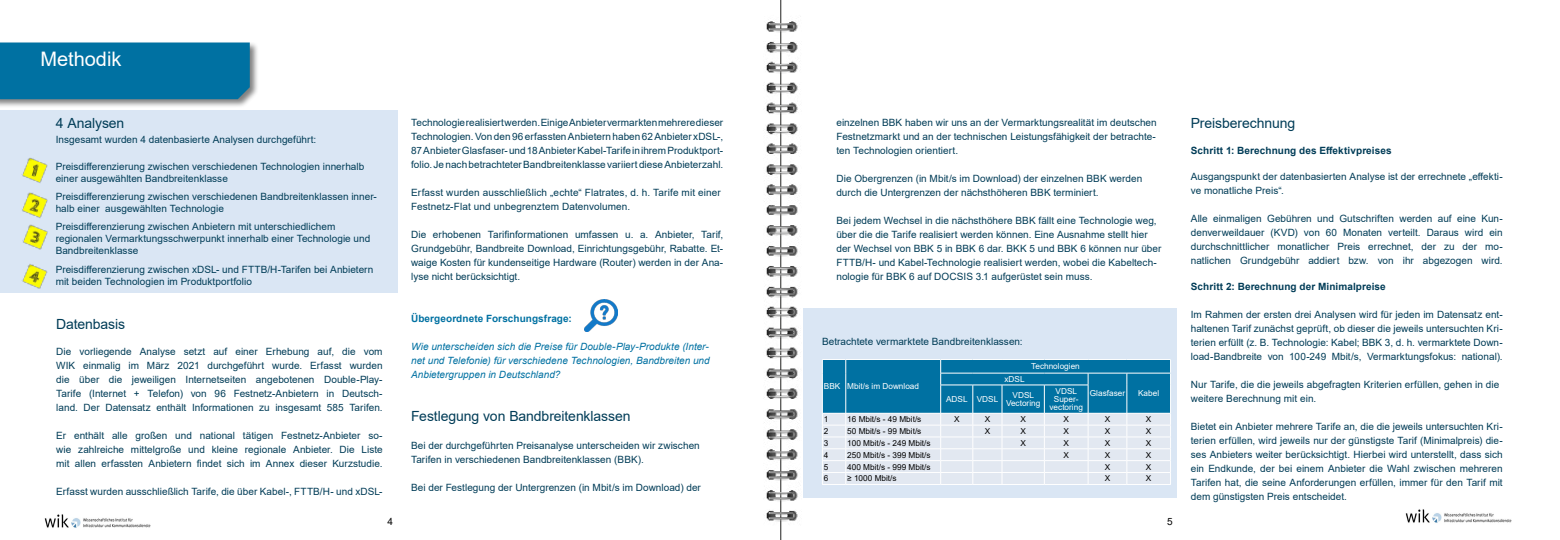
<style>
.page{position:relative;width:1560px;height:540px;background:#fff}
.page>*{position:absolute;margin:0;border:0;box-sizing:border-box;transform-origin:0 0}
.t1{font:20px "Arial";color:#fff}
.t2{font:14px "Arial";letter-spacing:-.005em;color:#003c57}
.t3{font:10px/14px "Arial";letter-spacing:.005em;color:#003c57}
.t4{font:italic 10px/14px "Arial";letter-spacing:.005em;color:#0071a2;text-align:justify}
.t5{font:700 10px "Arial";letter-spacing:.01em;color:#003c57}
.t6{font:700 10px "Arial";letter-spacing:.01em;color:#0071a2}
.t7{font:10px "Arial";color:#000}
.t8{font:8.2px "Arial";color:#000}
.t9{font:8.2px/8.2px "Arial";color:#fff;text-align:center}
</style>
<div class="page">
<img style="left:1405px;top:509px;width:107px;height:14px">
<img style="left:44px;top:514px;width:107px;height:14px">
<div style="left:804px;top:308px;width:373px;height:189px;background:#dae6f4"></div>
<div style="left:0;top:110px;width:398px;height:182px;background:#dae6f4"></div>
<hr style="left:780px;top:0;width:1px;height:540px;background:#575756">
<img style="left:764px;top:0;width:40px;height:532px">
<div style="left:0;top:41px;width:259px;height:68px;background:#000;opacity:.5"></div>
<div style="left:0;top:43px;width:250px;height:56px;background:#0071a2"></div>
<img style="left:584px;top:299px;width:33px;height:32px">
<img style="left:21px;top:157px;width:27px;height:26px">
<img style="left:22px;top:192px;width:26px;height:58px">
<img style="left:21px;top:264px;width:27px;height:25px">
<svg style="left:822px;top:359px;width:349px;height:126px"></svg>
<hr style="left:1002px;top:484px;width:42px;height:1px;background:#fff">
<hr style="left:1044px;top:484px;width:44px;height:1px;background:#fff">
<hr style="left:1088px;top:484px;width:39px;height:1px;background:#fff">
<hr style="left:1127px;top:484px;width:44px;height:1px;background:#fff">
<p class="t1" style="left:40px;top:45px;width:83px">Methodik</p>
<p class="t2" style="left:56px;top:114px;width:70px">4 Analysen</p>
<p class="t3" style="left:56px;top:133px;width:262px">Insgesamt wurden 4 datenbasierte Analysen durchgeführt:</p>
<p class="t3" style="left:56px;top:161px;width:310px;line-height:12px">Preisdifferenzierung zwischen verschiedenen Technologien innerhalb einer ausgewählten Bandbreitenklasse</p>
<p class="t3" style="left:56px;top:191px;width:322px;line-height:12px">Preisdifferenzierung zwischen verschiedenen Bandbreitenklassen inner&shy;halb einer ausgewählten Technologie</p>
<p class="t3" style="left:56px;top:220px;width:281px">Preisdifferenzierung zwischen Anbietern mit unterschiedlichem</p>
<p class="t3" style="left:56px;top:233px;width:316px;line-height:12px">regionalen Vermarktungsschwerpunkt innerhalb einer Technologie und<br>Bandbreitenklasse</p>
<p class="t3" style="left:56px;top:264px;width:319px;line-height:12px">Preisdifferenzierung zwischen xDSL- und FTTB/H-Tarifen bei Anbietern mit beiden Technologien im Produktportfolio</p>
<p class="t2" style="left:56px;top:314px;width:70px">Datenbasis</p>
<p class="t3" style="left:56px;top:344px;width:328px;text-align:justify">Die vorliegende Analyse setzt auf einer Erhebung auf, die vom WIK einmalig im März 2021 durchgeführt wurde. Erfasst wurden die über die jeweiligen Internetseiten angebotenen Double-Play-Tarife (Internet + Telefon) von 96 Festnetz-Anbietern in Deutsch&shy;land. Der Datensatz enthält Informationen zu insgesamt 585 Tarifen.</p>
<p class="t3" style="left:56px;top:428px;width:328px;text-align:justify">Er enthält alle großen und national tätigen Festnetz-Anbieter so&shy;wie zahlreiche mittelgroße und kleine regionale Anbieter. Die Liste mit allen erfassten Anbietern findet sich im Annex dieser Kurzstudie.</p>
<p class="t3" style="left:56px;top:484px;width:328px">Erfasst wurden ausschließlich Tarife, die über Kabel-, FTTB/H- und xDSL-</p>
<p class="t3" style="left:411px;top:116px;width:314px;text-align:justify">Technologie realisiert werden. Einige Anbieter vermarkten mehrere dieser Technologien. Von den 96 erfassten Anbietern haben 62 Anbieter xDSL-, 87 Anbieter Glasfaser- und 18 Anbieter Kabel-Tarife in ihrem Produktport&shy;folio. Je nach betrachteter Bandbreitenklasse variiert diese Anbieterzahl.</p>
<p class="t3" style="left:411px;top:186px;width:311px">Erfasst wurden ausschließlich „echte“ Flatrates, d. h. Tarife mit einer<br>Festnetz-Flat und unbegrenztem Datenvolumen.</p>
<p class="t3" style="left:411px;top:228px;width:314px;text-align:justify">Die erhobenen Tarifinformationen umfassen u. a. Anbieter, Tarif, Grundgebühr, Bandbreite Download, Einrichtungsgebühr, Rabatte. Et&shy;waige Kosten für kundenseitige Hardware (Router) werden in der Ana&shy;lyse nicht berücksichtigt.</p>
<p class="t6" style="left:411px;top:312px;width:162px">Übergeordnete Forschungsfrage:</p>
<p class="t4" style="left:411px;top:340px;width:300px">Wie unterscheiden sich die Preise für Double-Play-Produkte (Inter&shy;net und Telefonie) für verschiedene Technologien, Bandbreiten und Anbietergruppen in Deutschland?</p>
<p class="t2" style="left:411px;top:407px;width:221px">Festlegung von Bandbreitenklassen</p>
<p class="t3" style="left:411px;top:439px;width:290px">Bei der durchgeführten Preisanalyse unterscheiden wir zwischen<br>Tarifen in verschiedenen Bandbreitenklassen (BBK).</p>
<p class="t3" style="left:411px;top:481px;width:291px">Bei der Festlegung der Untergrenzen (in Mbit/s im Download) der</p>
<p class="t3" style="left:836px;top:116px;width:322px;text-align:justify">einzelnen BBK haben wir uns an der Vermarktungsrealität im deutschen Festnetzmarkt und an der technischen Leistungsfähigkeit der betrachte&shy;ten Technologien orientiert.</p>
<p class="t3" style="left:836px;top:172px;width:307px">Die Obergrenzen (in Mbit/s im Download) der einzelnen BBK werden durch die Untergrenzen der nächsthöheren BBK terminiert.</p>
<p class="t3" style="left:836px;top:214px;width:327px">Bei jedem Wechsel in die nächsthöhere BBK fällt eine Technologie weg, über die die Tarife realisiert werden können. Eine Ausnahme stellt hier der Wechsel von BBK 5 in BBK 6 dar. BKK 5 und BBK 6 können nur über FTTB/H- und Kabel-Technologie realisiert werden, wobei die Kabeltech&shy;nologie für BBK 6 auf DOCSIS 3.1 aufgerüstet sein muss.</p>
<p class="t3" style="left:822px;top:334px;width:202px">Betrachtete vermarktete Bandbreitenklassen:</p>
<p class="t9" style="left:1031px;top:362px;width:50px">Technologien</p>
<p class="t9" style="left:824px;top:382px;width:18px">BBK</p>
<p class="t9" style="left:847px;top:382px;width:73px">Mbit/s im Download</p>
<p class="t9" style="left:1004px;top:375px;width:22px">xDSL</p>
<p class="t9" style="left:946px;top:395px;width:23px">ADSL</p>
<p class="t9" style="left:977px;top:395px;width:23px">VDSL</p>
<p class="t9" style="left:1006px;top:391px;width:36px">VDSL<br>Vectoring</p>
<p class="t9" style="left:1049px;top:387px;width:35px">VDSL<br>Super&shy;vectoring</p>
<p class="t9" style="left:1090px;top:389px;width:37px">Glasfaser</p>
<p class="t9" style="left:1138px;top:389px;width:23px">Kabel</p>
<p class="t8" style="left:824px;top:414px;width:6px">1</p>
<p class="t8" style="left:847px;top:414px;width:76px">16 Mbit/s - 49 Mbit/s</p>
<p class="t8" style="left:954px;top:414px;width:7px">X</p>
<p class="t8" style="left:984px;top:414px;width:7px">X</p>
<p class="t8" style="left:1020px;top:414px;width:7px">X</p>
<p class="t8" style="left:1063px;top:414px;width:7px">X</p>
<p class="t8" style="left:1104px;top:414px;width:7px">X</p>
<p class="t8" style="left:1146px;top:414px;width:7px">X</p>
<p class="t8" style="left:824px;top:426px;width:6px">2</p>
<p class="t8" style="left:847px;top:426px;width:76px">50 Mbit/s - 99 Mbit/s</p>
<p class="t8" style="left:984px;top:426px;width:7px">X</p>
<p class="t8" style="left:1020px;top:426px;width:7px">X</p>
<p class="t8" style="left:1063px;top:426px;width:7px">X</p>
<p class="t8" style="left:1104px;top:426px;width:7px">X</p>
<p class="t8" style="left:1146px;top:426px;width:7px">X</p>
<p class="t8" style="left:824px;top:437px;width:6px">3</p>
<p class="t8" style="left:847px;top:437px;width:85px">100 Mbit/s - 249 Mbit/s</p>
<p class="t8" style="left:1020px;top:437px;width:7px">X</p>
<p class="t8" style="left:1063px;top:437px;width:7px">X</p>
<p class="t8" style="left:1104px;top:437px;width:7px">X</p>
<p class="t8" style="left:1146px;top:437px;width:7px">X</p>
<p class="t8" style="left:824px;top:449px;width:6px">4</p>
<p class="t8" style="left:847px;top:449px;width:85px">250 Mbit/s - 399 Mbit/s</p>
<p class="t8" style="left:1063px;top:449px;width:7px">X</p>
<p class="t8" style="left:1104px;top:449px;width:7px">X</p>
<p class="t8" style="left:1146px;top:449px;width:7px">X</p>
<p class="t8" style="left:824px;top:461px;width:6px">5</p>
<p class="t8" style="left:847px;top:461px;width:85px">400 Mbit/s - 999 Mbit/s</p>
<p class="t8" style="left:1104px;top:461px;width:7px">X</p>
<p class="t8" style="left:1146px;top:461px;width:7px">X</p>
<p class="t8" style="left:824px;top:473px;width:6px">6</p>
<p class="t8" style="left:847px;top:473px;width:51px">≥ 1000 Mbit/s</p>
<p class="t8" style="left:1104px;top:473px;width:7px">X</p>
<p class="t8" style="left:1146px;top:473px;width:7px">X</p>
<p class="t7" style="left:387px;top:514px;width:7px">4</p>
<p class="t7" style="left:1167px;top:514px;width:7px">5</p>
<p class="t2" style="left:1191px;top:113px;width:106px">Preisberechnung</p>
<p class="t5" style="left:1191px;top:143px;width:202px">Schritt 1: Berechnung des Effektivpreises</p>
<p class="t3" style="left:1191px;top:169px;width:313px">Ausgangspunkt der datenbasierten Analyse ist der errechnete „effekti&shy;ve monatliche Preis“.</p>
<p class="t3" style="left:1191px;top:211px;width:313px;text-align:justify">Alle einmaligen Gebühren und Gutschriften werden auf eine Kun&shy;denverweildauer (KVD) von 60 Monaten verteilt. Daraus wird ein durchschnittlicher monatlicher Preis errechnet, der zu der mo&shy;natlichen Grundgebühr addiert bzw. von ihr abgezogen wird.</p>
<p class="t5" style="left:1191px;top:279px;width:196px">Schritt 2: Berechnung der Minimalpreise</p>
<p class="t3" style="left:1191px;top:307px;width:313px;text-align:justify">Im Rahmen der ersten drei Analysen wird für jeden im Datensatz ent&shy;haltenen Tarif zunächst geprüft, ob dieser die jeweils untersuchten Kri&shy;terien erfüllt (z. B. Technologie: Kabel; BBK 3, d. h. vermarktete Down&shy;load-Bandbreite von 100-249 Mbit/s, Vermarktungsfokus: national).</p>
<p class="t3" style="left:1191px;top:377px;width:310px">Nur Tarife, die die jeweils abgefragten Kriterien erfüllen, gehen in die weitere Berechnung mit ein.</p>
<p class="t3" style="left:1191px;top:419px;width:313px;text-align:justify">Bietet ein Anbieter mehrere Tarife an, die die jeweils untersuchten Kri&shy;terien erfüllen, wird jeweils nur der günstigste Tarif (Minimalpreis) die&shy;ses Anbieters weiter berücksichtigt. Hierbei wird unterstellt, dass sich ein Endkunde, der bei einem Anbieter die Wahl zwischen mehreren Tarifen hat, die seine Anforderungen erfüllen, immer für den Tarif mit dem günstigsten Preis entscheidet.</p>
</div>
